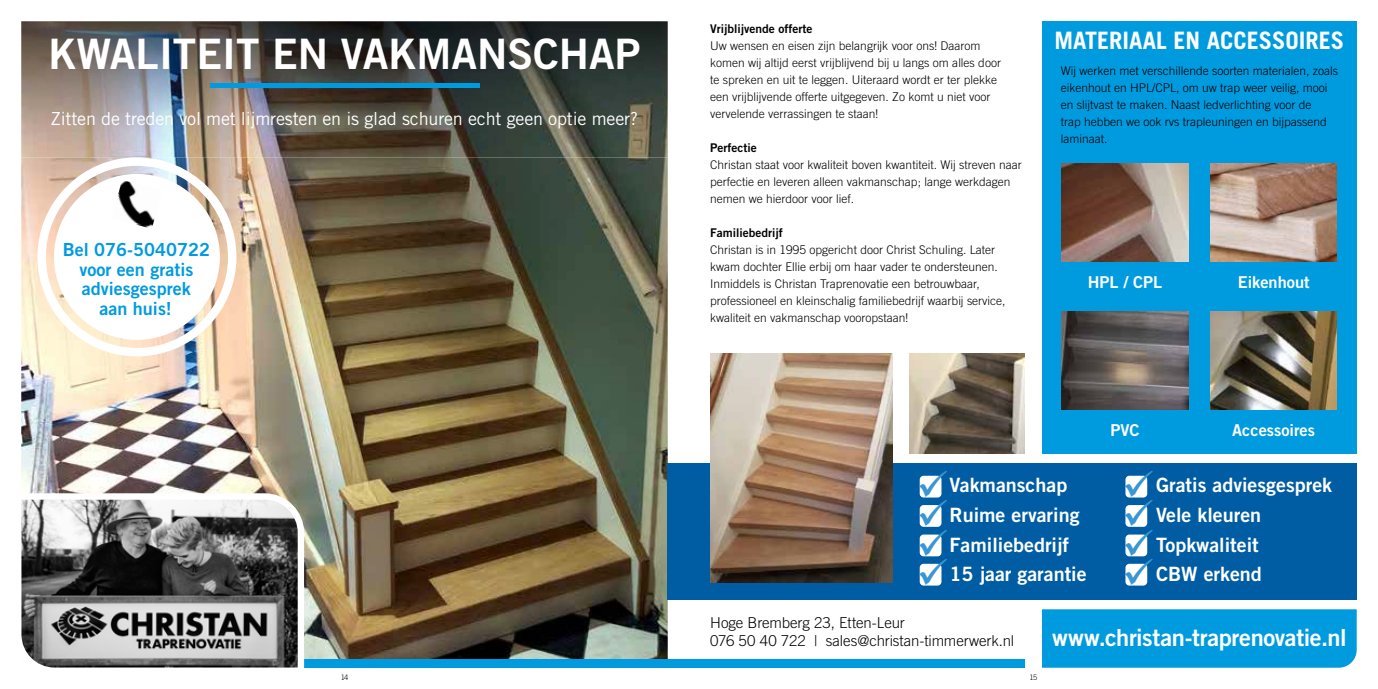
<style>
.page{position:relative;width:1378px;height:689px;background:#fff}
.page>*{position:absolute;margin:0;border:0;box-sizing:border-box;transform-origin:0 0}
.t1{font:42px "Trade Gothic LT Std Bd 2";color:#fff}
.t2{font:40.8px/29.4px "Wingdings";color:#3896d3;text-align:justify}
.t3{font:700 24px "Trade Gothic LT Std";color:#fff}
.t4{font:23.55px "Trade Gothic LT Std Bd 2";letter-spacing:-.015em;color:#fff}
.t5{font:19.8px/29.5px "Trade Gothic LT Std Bd 2";color:#fff}
.t6{font:18px "Trade Gothic LT Std";letter-spacing:-.01em;color:#fff}
.t7{font:18px/19.5px "Trade Gothic LT Std Bd 2";color:#009bdf;text-align:center}
.t8{font:16.35px "Trade Gothic LT Std Bd 2";color:#fff}
.t9{font:300 15px/18px "Trade Gothic LT Std";letter-spacing:-.005em;color:#000}
.t10{font:300 12px/17px "Trade Gothic LT Std";color:#000}
.t11{font:12px "Trade Gothic LT Std Bd 2";color:#000}
.t12{font:300 7.5px "Trade Gothic LT Std";color:#000}
</style>
<div class="page">
<img style="left:21px;top:157px;width:647px;height:502px">
<img style="left:21px;top:21px;width:647px;height:136px">
<div style="left:54px;top:174px;width:166px;height:166px;background:#fff;border-radius:50%"></div>
<img style="left:117px;top:180px;width:38px;height:48px">
<div style="left:37px;top:157px;width:199px;height:199px;border:8px solid #fff;border-radius:50%"></div>
<div style="left:54px;top:659px;width:635px;height:9px;background:#009bdf"></div>
<div style="left:668px;top:463px;width:21px;height:137px;background:#005da3"></div>
<hr style="left:210px;top:83px;width:269px;height:4px;background:#009bdf">
<svg style="left:21px;top:490px;width:286px;height:178px;background:#7f7f7f"></svg>
<div style="left:1042px;top:21px;width:314px;height:433px;background:#009bdf"></div>
<div style="left:689px;top:659px;width:336px;height:9px;background:#009bdf"></div>
<div style="left:689px;top:463px;width:667px;height:137px;background:#005da3"></div>
<div style="left:1042px;top:609px;width:314px;height:59px;background:#009bdf"></div>
<div style="left:919px;top:476px;width:22px;height:21px;background:#fff;border-radius:4px"></div>
<div style="left:919px;top:505px;width:22px;height:22px;background:#fff;border-radius:4px"></div>
<div style="left:919px;top:534px;width:22px;height:22px;background:#fff;border-radius:4px"></div>
<div style="left:919px;top:564px;width:22px;height:21px;background:#fff;border-radius:4px"></div>
<div style="left:1125px;top:476px;width:22px;height:21px;background:#fff;border-radius:4px"></div>
<div style="left:1125px;top:505px;width:22px;height:22px;background:#fff;border-radius:4px"></div>
<div style="left:1125px;top:534px;width:22px;height:22px;background:#fff;border-radius:4px"></div>
<div style="left:1125px;top:564px;width:22px;height:21px;background:#fff;border-radius:4px"></div>
<img style="left:1062px;top:164px;width:126px;height:97px">
<img style="left:1210px;top:164px;width:126px;height:97px">
<img style="left:1062px;top:312px;width:126px;height:97px">
<img style="left:1210px;top:312px;width:126px;height:97px">
<img style="left:710px;top:354px;width:182px;height:229px">
<img style="left:909px;top:354px;width:116px;height:100px">
<h1 class="t1" style="left:49px;top:28px;width:593px">KWALITEIT EN VAKMANSCHAP</h1>
<h3 class="t6" style="left:51px;top:107px;width:588px">Zitten de treden vol met lijmresten en is glad schuren echt geen optie meer?</h3>
<h3 class="t7" style="left:63px;top:240px;width:149px">Bel 076-5040722 voor een gratis adviesgesprek<br>aan huis!</h3>
<p class="t11" style="left:710px;top:21px;width:104px">Vrijblijvende offerte</p>
<p class="t10" style="left:710px;top:37px;width:292px">Uw wensen en eisen zijn belangrijk voor ons! Daarom komen wij altijd eerst vrijblijvend bij u langs om alles door te spreken en uit te leggen. Uiteraard wordt er ter plekke een vrijblijvende offerte uitgegeven. Zo komt u niet voor vervelende verrassingen te staan!</p>
<p class="t11" style="left:710px;top:140px;width:48px">Perfectie</p>
<p class="t10" style="left:710px;top:156px;width:313px">Christan staat voor kwaliteit boven kwantiteit. Wij streven naar perfectie en leveren alleen vakmanschap; lange werkdagen nemen we hierdoor voor lief.</p>
<p class="t11" style="left:710px;top:225px;width:74px">Familiebedrijf</p>
<p class="t10" style="left:710px;top:241px;width:297px">Christan is in 1995 opgericht door Christ Schuling. Later kwam dochter Ellie erbij om haar vader te ondersteunen.<br>Inmiddels is Christan Traprenovatie een betrouwbaar, professioneel en kleinschalig familiebedrijf waarbij service, kwaliteit en vakmanschap vooropstaan!</p>
<h3 class="t3" style="left:1054px;top:26px;width:291px">MATERIAAL EN ACCESSOIRES</h3>
<p class="t10" style="left:1060px;top:62px;width:279px">Wij werken met verschillende soorten materialen, zoals eikenhout en HPL/CPL, om uw trap weer veilig, mooi en slijtvast te maken. Naast ledverlichting voor de<br>trap hebben we ook rvs trapleuningen en bijpassend laminaat.</p>
<h3 class="t8" style="left:1088px;top:271px;width:76px">HPL / CPL</h3>
<h3 class="t8" style="left:1237px;top:271px;width:73px">Eikenhout</h3>
<h3 class="t8" style="left:1110px;top:420px;width:31px">PVC</h3>
<h3 class="t8" style="left:1232px;top:420px;width:84px">Accessoires</h3>
<h2 class="t2" style="left:916px;top:473px;width:34px">✓ ✓ ✓ ✓</h2>
<h2 class="t2" style="left:1122px;top:473px;width:34px">✓ ✓ ✓ ✓</h2>
<p class="t9" style="left:710px;top:613px;width:305px">Hoge Bremberg 23, Etten-Leur<br>076 50 40 722 | sales@christan-timmerwerk.nl</p>
<h3 class="t4" style="left:1052px;top:623px;width:296px">www.christan-traprenovatie.nl</h3>
<h3 class="t5" style="left:949px;top:470px;width:139px">Vakmanschap<br>Ruime ervaring<br>Familiebedrijf<br>15 jaar garantie</h3>
<h3 class="t5" style="left:1156px;top:470px;width:177px">Gratis adviesgesprek<br>Vele kleuren<br>Topkwaliteit<br>CBW erkend</h3>
<p class="t12" style="left:341px;top:672px;width:9px">14</p>
<p class="t12" style="left:1029px;top:672px;width:9px">15</p>
</div>
